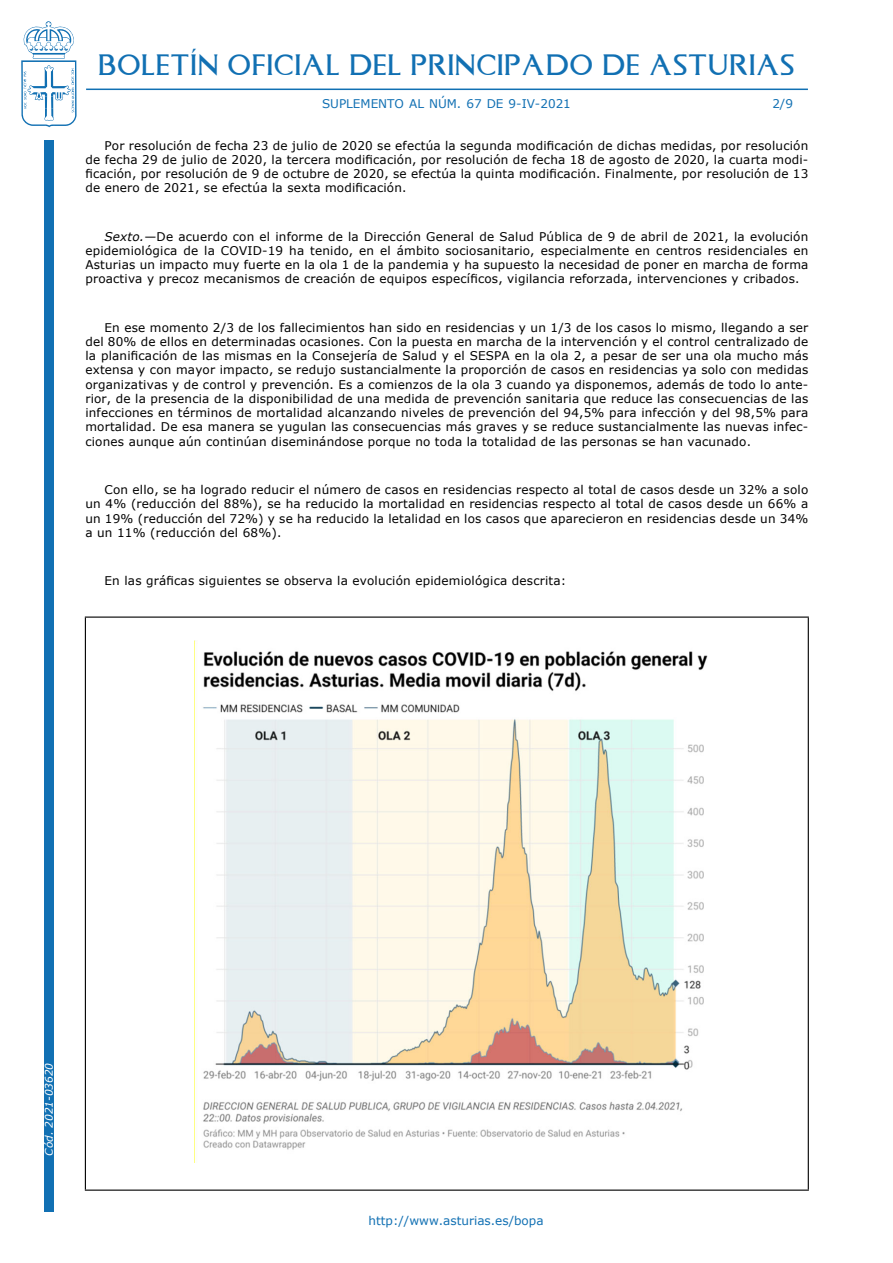
<style>
.page{position:relative;width:893px;height:1263px;background:#fff}
.page>*{position:absolute;margin:0;border:0;box-sizing:border-box;transform-origin:0 0}
.t1{font:24px "Asturica";letter-spacing:.05em;color:#1170b3}
.Parrafo{font:12px/14.2px "Verdana";letter-spacing:.015em;color:#000;text-align:justify}
.Cursiva_-Redonda{font:12px/14.2px "Verdana";letter-spacing:.015em;color:#000}
.t2{font:12px "Verdana";color:#1170b3}
.t3{font:italic 10.5px "Verdana";color:#fff}
.s1{font-style:italic}
</style>
<div class="page">
<div style="left:44px;top:140px;width:10px;height:1072px;background:#1170b3"></div>
<svg style="left:21px;top:21px;width:56px;height:106px"></svg>
<hr style="left:86px;top:89px;width:722px;height:1px;background:#1170b3">
<hr style="left:85px;top:616px;width:724px;height:2px;background:#000">
<hr style="left:85px;top:618px;width:1px;height:571px;background:#000">
<hr style="left:808px;top:618px;width:1px;height:571px;background:#000">
<hr style="left:85px;top:1189px;width:724px;height:2px;background:#000">
<img style="left:196px;top:641px;width:512px;height:509px">
<h1 class="t1" style="left:98px;top:49px;width:697px">BOLETÍN OFICIAL DEL PRINCIPADO DE ASTURIAS</h1>
<p class="t2" style="left:322px;top:95px;width:250px">SUPLEMENTO AL n úm . 67 de 9-iv-2021</p>
<p class="t2" style="left:772px;top:95px;width:22px">2/9</p>
<p class="Parrafo" style="left:85px;top:138px;width:724px;text-indent:19px">Por resolución de fecha 23 de julio de 2020 se efectúa la segunda modificación de dichas medidas, por resolución de fecha 29 de julio de 2020, la tercera modificación, por resolución de fecha 18 de agosto de 2020, la cuarta modi&shy;ficación, por resolución de 9 de octubre de 2020, se efectúa la quinta modificación. Finalmente, por resolución de 13 de enero de 2021, se efectúa la sexta modificación.</p>
<p class="Cursiva_-Redonda" style="left:85px;top:229px;width:724px;text-indent:19px"><span class="s1">Sexto.</span>—De acuerdo con el informe de la Dirección General de Salud Pública de 9 de abril de 2021, la evolución epidemiológica de la COVID</p>
<p class="Cursiva_-Redonda" style="left:85px;top:243px;width:724px;text-align:justify;text-indent:177px">-19 ha tenido, en el ámbito sociosanitario, especialmente en centros residenciales en Asturias un impacto muy fuerte en la ola 1 de la pandemia y ha supuesto la necesidad de poner en marcha de forma proactiva y precoz mecanismos de creación de equipos específicos, vigilancia reforzada, intervenciones y cribados.</p>
<p class="Parrafo" style="left:85px;top:320px;width:725px;text-indent:19px">En ese momento 2/3 de los fallecimientos han sido en residencias y un 1/3 de los casos lo mismo, llegando a ser del 80% de ellos en determinadas ocasiones. Con la puesta en marcha de la intervención y el control centralizado de la planificación de las mismas en la Consejería de Salud y el SESPA en la ola 2, a pesar de ser una ola mucho más extensa y con mayor impacto, se redujo sustancialmente la proporción de casos en residencias ya solo con medidas organizativas y de control y prevención. Es a comienzos de la ola 3 cuando ya disponemos, además de todo lo ante&shy;rior, de la presencia de la disponibilidad de una medida de prevención sanitaria que reduce las consecuencias de las infecciones en términos de mortalidad alcanzando niveles de prevención del 94,5% para infección y del 98,5% para mortalidad. De esa manera se yugulan las consecuencias más graves y se reduce sustancialmente las nuevas infec&shy;ciones aunque aún continúan diseminándose porque no toda la totalidad de las personas se han vacunado.</p>
<p class="Parrafo" style="left:85px;top:482px;width:724px;text-indent:19px">Con ello, se ha logrado reducir el número de casos en residencias respecto al total de casos desde un 32% a solo un 4% (reducción del 88%), se ha reducido la mortalidad en residencias respecto al total de casos desde un 66% a un 19% (reducción del 72%) y se ha reducido la letalidad en los casos que aparecieron en residencias desde un 34% a un 11% (reducción del 68%).</p>
<p class="Parrafo" style="left:105px;top:573px;width:463px">En las gráficas siguientes se observa la evolución epidemiológica descrita:</p>
<p class="t3" style="left:42px;top:1155px;width:94px;rotate:-90deg">Cód. 2021-03620</p>
<p class="t2" style="left:369px;top:1212px;width:177px">http://www.asturias.es/bopa</p>
</div>
